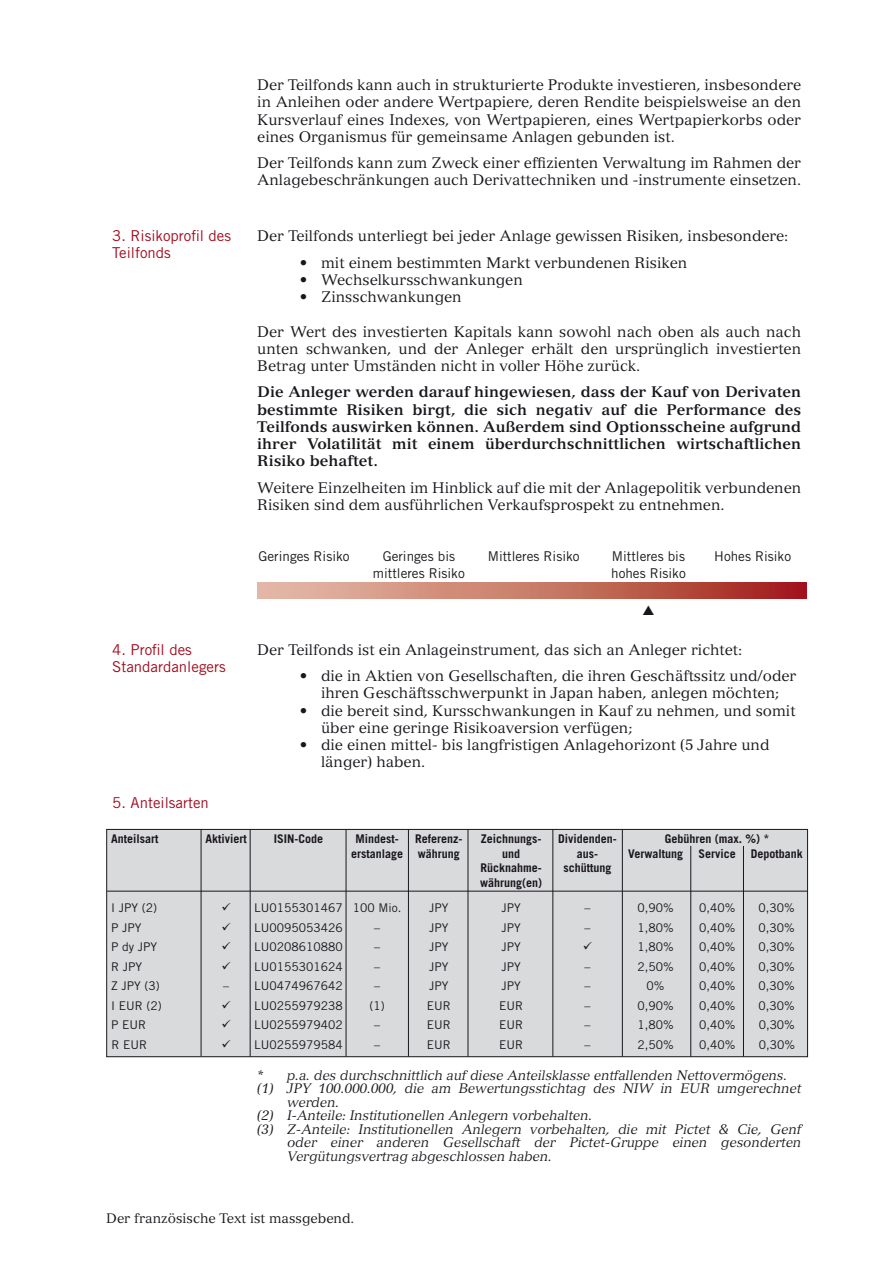
<style>
.page{position:relative;width:893px;height:1263px;background:#fff}
.page>*{position:absolute;margin:0;border:0;box-sizing:border-box;transform-origin:0 0}
.t1{font:15px/17.2px "Versailles";color:#1a171c}
.t2{font:700 15px/17.2px "Versailles";color:#1a171c;text-align:justify}
.t3{font:15px/17.2px "Trade Gothic";color:#a20b1f}
.t4{font:italic 13.5px "Versailles";color:#1a171c}
.t5{font:13.5px "Trade Gothic";color:#1a171c}
.t6{font:13.5px "Versailles";color:#1a171c}
.t7{font:12px "Trade Gothic";color:#1a171c}
.t8{font:700 12px "Trade Gothic";color:#1a171c}
</style>
<div class="page">
<svg style="left:257px;top:582px;width:549px;height:17px;background:#c57464"></svg>
<div style="left:107px;top:829px;width:700px;height:228px;background:#d9dadb"></div>
<hr style="left:107px;top:891px;width:700px;height:1px;background:#1a171c">
<div style="left:106px;top:829px;width:702px;height:228px;border:1px solid #1a171c"></div>
<hr style="left:201px;top:829px;width:1px;height:227px;background:#1a171c">
<hr style="left:250px;top:829px;width:1px;height:227px;background:#1a171c">
<hr style="left:346px;top:829px;width:1px;height:227px;background:#1a171c">
<hr style="left:408px;top:829px;width:1px;height:227px;background:#1a171c">
<hr style="left:468px;top:829px;width:1px;height:227px;background:#1a171c">
<hr style="left:552px;top:829px;width:1px;height:227px;background:#1a171c">
<hr style="left:622px;top:829px;width:1px;height:227px;background:#1a171c">
<hr style="left:690px;top:846px;width:1px;height:210px;background:#1a171c">
<hr style="left:743px;top:846px;width:1px;height:210px;background:#1a171c">
<p class="t1" style="left:257px;top:76px;width:545px;text-align:justify">Der Teilfonds kann auch in strukturierte Produkte investieren, insbesondere in Anleihen oder andere Wertpapiere, deren Rendite beispielsweise an den Kursverlauf eines Indexes, von Wertpapieren, eines Wertpapierkorbs oder eines Organismus für gemeinsame Anlagen gebunden ist.</p>
<p class="t1" style="left:257px;top:154px;width:545px">Der Teilfonds kann zum Zweck einer effizienten Verwaltung im Rahmen der<br>Anlagebeschränkungen auch Derivattechniken und -instrumente einsetzen.</p>
<p class="t3" style="left:112px;top:227px;width:120px">3. Risikoprofil des<br>Teilfonds</p>
<p class="t1" style="left:257px;top:227px;width:533px">Der Teilfonds unterliegt bei jeder Anlage gewissen Risiken, insbesondere:</p>
<p class="t1" style="left:300px;top:253px;width:389px">• mit einem bestimmten Markt verbundenen Risiken</p>
<p class="t1" style="left:300px;top:271px;width:224px">• Wechselkursschwankungen</p>
<p class="t1" style="left:300px;top:288px;width:163px">• Zinsschwankungen</p>
<p class="t1" style="left:257px;top:322px;width:545px;text-align:justify">Der Wert des investierten Kapitals kann sowohl nach oben als auch nach unten schwanken, und der Anleger erhält den ursprünglich investierten Betrag unter Umständen nicht in voller Höhe zurück.</p>
<p class="t2" style="left:257px;top:383px;width:545px">Die Anleger werden darauf hingewiesen, dass der Kauf von Derivaten bestimmte Risiken birgt, die sich negativ auf die Performance des Teilfonds auswirken können. Außerdem sind Optionsscheine aufgrund ihrer Volatilität mit einem überdurchschnittlichen wirtschaftlichen Risiko behaftet.</p>
<p class="t1" style="left:257px;top:478px;width:545px">Weitere Einzelheiten im Hinblick auf die mit der Anlagepolitik verbundenen<br>Risiken sind dem ausführlichen Verkaufsprospekt zu entnehmen.</p>
<p class="t5" style="left:258px;top:548px;width:93px">Geringes Risiko</p>
<p class="t5" style="left:383px;top:548px;width:74px">Geringes bis</p>
<p class="t5" style="left:488px;top:548px;width:93px">Mittleres Risiko</p>
<p class="t5" style="left:612px;top:548px;width:75px">Mittleres bis</p>
<p class="t5" style="left:714px;top:548px;width:78px">Hohes Risiko</p>
<p class="t5" style="left:373px;top:565px;width:93px">mittleres Risiko</p>
<p class="t5" style="left:611px;top:565px;width:76px">hohes Risiko</p>
<p class="t3" style="left:112px;top:640px;width:115px">4. Profil des<br>Standardanlegers</p>
<p class="t1" style="left:257px;top:641px;width:487px">Der Teilfonds ist ein Anlageinstrument, das sich an Anleger richtet:</p>
<p class="t1" style="left:300px;top:667px;width:498px;text-align:center">• die in Aktien von Gesellschaften, die ihren Geschäftssitz und/oder ihren Geschäftsschwerpunkt in Japan haben, anlegen möchten;</p>
<p class="t1" style="left:321px;top:701px;width:476px;text-indent:-21px">• die bereit sind, Kursschwankungen in Kauf zu nehmen, und somit über eine geringe Risikoaversion verfügen;</p>
<p class="t1" style="left:321px;top:736px;width:450px;text-indent:-21px">• die einen mittel- bis langfristigen Anlagehorizont (5 Jahre und länger) haben.</p>
<p class="t3" style="left:112px;top:794px;width:98px">5. Anteilsarten</p>
<p class="t8" style="left:111px;top:832px;width:49px">Anteilsart</p>
<p class="t8" style="left:205px;top:832px;width:43px">Aktiviert</p>
<p class="t8" style="left:274px;top:832px;width:51px">ISIN-Code</p>
<p class="t8" style="left:355px;top:832px;width:45px">Mindest-</p>
<p class="t8" style="left:415px;top:832px;width:49px">Referenz-</p>
<p class="t8" style="left:481px;top:832px;width:62px">Zeichnungs-</p>
<p class="t8" style="left:558px;top:832px;width:60px">Dividenden-</p>
<p class="t8" style="left:665px;top:832px;width:106px">Gebühren (max. %) *</p>
<p class="t8" style="left:351px;top:846px;width:110px">erstanlage währung</p>
<p class="t8" style="left:502px;top:846px;width:19px">und</p>
<p class="t8" style="left:577px;top:846px;width:23px">aus-</p>
<p class="t8" style="left:628px;top:846px;width:56px">Verwaltung</p>
<p class="t8" style="left:699px;top:846px;width:106px">Service Depotbank</p>
<p class="t8" style="left:480px;top:860px;width:63px">Rücknahme-</p>
<p class="t8" style="left:564px;top:860px;width:49px">schüttung</p>
<p class="t8" style="left:480px;top:875px;width:63px">währung(en)</p>
<p class="t7" style="left:111px;top:901px;width:47px">I JPY (2)</p>
<p class="t7" style="left:221px;top:901px;width:181px">✓ LU0155301467 100 Mio.</p>
<p class="t7" style="left:429px;top:901px;width:21px">JPY</p>
<p class="t7" style="left:501px;top:901px;width:21px">JPY</p>
<p class="t7" style="left:585px;top:901px;width:7px">–</p>
<p class="t7" style="left:637px;top:901px;width:38px">0,90%</p>
<p class="t7" style="left:699px;top:901px;width:38px">0,40%</p>
<p class="t7" style="left:759px;top:901px;width:38px">0,30%</p>
<p class="t7" style="left:111px;top:920px;width:32px">P JPY</p>
<p class="t7" style="left:221px;top:920px;width:123px">✓ LU0095053426</p>
<p class="t7" style="left:374px;top:920px;width:7px">–</p>
<p class="t7" style="left:429px;top:920px;width:21px">JPY</p>
<p class="t7" style="left:501px;top:920px;width:21px">JPY</p>
<p class="t7" style="left:585px;top:920px;width:7px">–</p>
<p class="t7" style="left:637px;top:920px;width:38px">1,80%</p>
<p class="t7" style="left:699px;top:920px;width:38px">0,40%</p>
<p class="t7" style="left:759px;top:920px;width:38px">0,30%</p>
<p class="t7" style="left:111px;top:940px;width:47px">P dy JPY</p>
<p class="t7" style="left:221px;top:940px;width:123px">✓ LU0208610880</p>
<p class="t7" style="left:374px;top:940px;width:7px">–</p>
<p class="t7" style="left:429px;top:940px;width:21px">JPY</p>
<p class="t7" style="left:501px;top:940px;width:21px">JPY</p>
<p class="t7" style="left:637px;top:940px;width:38px">1,80%</p>
<p class="t7" style="left:699px;top:940px;width:38px">0,40%</p>
<p class="t7" style="left:759px;top:940px;width:38px">0,30%</p>
<p class="t7" style="left:111px;top:959px;width:32px">R JPY</p>
<p class="t7" style="left:221px;top:959px;width:123px">✓ LU0155301624</p>
<p class="t7" style="left:374px;top:959px;width:7px">–</p>
<p class="t7" style="left:429px;top:959px;width:21px">JPY</p>
<p class="t7" style="left:501px;top:959px;width:21px">JPY</p>
<p class="t7" style="left:585px;top:959px;width:7px">–</p>
<p class="t7" style="left:637px;top:959px;width:38px">2,50%</p>
<p class="t7" style="left:699px;top:959px;width:38px">0,40%</p>
<p class="t7" style="left:759px;top:959px;width:38px">0,30%</p>
<p class="t7" style="left:111px;top:979px;width:50px">Z JPY (3)</p>
<p class="t7" style="left:223px;top:979px;width:121px">– LU0474967642</p>
<p class="t7" style="left:374px;top:979px;width:7px">–</p>
<p class="t7" style="left:429px;top:979px;width:21px">JPY</p>
<p class="t7" style="left:501px;top:979px;width:21px">JPY</p>
<p class="t7" style="left:585px;top:979px;width:7px">–</p>
<p class="t7" style="left:647px;top:979px;width:19px">0%</p>
<p class="t7" style="left:699px;top:979px;width:38px">0,40%</p>
<p class="t7" style="left:759px;top:979px;width:38px">0,30%</p>
<p class="t7" style="left:111px;top:998px;width:52px">I EUR (2)</p>
<p class="t7" style="left:221px;top:998px;width:123px">✓ LU0255979238</p>
<p class="t7" style="left:369px;top:998px;width:17px">(1)</p>
<p class="t7" style="left:427px;top:998px;width:25px">EUR</p>
<p class="t7" style="left:499px;top:998px;width:25px">EUR</p>
<p class="t7" style="left:585px;top:998px;width:7px">–</p>
<p class="t7" style="left:637px;top:998px;width:38px">0,90%</p>
<p class="t7" style="left:699px;top:998px;width:38px">0,40%</p>
<p class="t7" style="left:759px;top:998px;width:38px">0,30%</p>
<p class="t7" style="left:111px;top:1018px;width:36px">P EUR</p>
<p class="t7" style="left:221px;top:1018px;width:123px">✓ LU0255979402</p>
<p class="t7" style="left:374px;top:1018px;width:7px">–</p>
<p class="t7" style="left:427px;top:1018px;width:25px">EUR</p>
<p class="t7" style="left:499px;top:1018px;width:25px">EUR</p>
<p class="t7" style="left:585px;top:1018px;width:7px">–</p>
<p class="t7" style="left:637px;top:1018px;width:38px">1,80%</p>
<p class="t7" style="left:699px;top:1018px;width:38px">0,40%</p>
<p class="t7" style="left:759px;top:1018px;width:38px">0,30%</p>
<p class="t7" style="left:111px;top:1037px;width:37px">R EUR</p>
<p class="t7" style="left:221px;top:1037px;width:123px">✓ LU0255979584</p>
<p class="t7" style="left:374px;top:1037px;width:7px">–</p>
<p class="t7" style="left:427px;top:1037px;width:25px">EUR</p>
<p class="t7" style="left:499px;top:1037px;width:25px">EUR</p>
<p class="t7" style="left:585px;top:1037px;width:7px">–</p>
<p class="t7" style="left:637px;top:1037px;width:38px">2,50%</p>
<p class="t7" style="left:699px;top:1037px;width:38px">0,40%</p>
<p class="t7" style="left:759px;top:1037px;width:38px">0,30%</p>
<p class="t4" style="left:257px;top:1067px;width:531px">* p.a. des durchschnittlich auf diese Anteilsklasse entfallenden Nettovermögens.</p>
<p class="t4" style="left:257px;top:1080px;width:545px">(1) JPY 100.000.000, die am Bewertungsstichtag des NIW in EUR umgerechnet</p>
<p class="t4" style="left:287px;top:1094px;width:54px">werden.</p>
<p class="t4" style="left:257px;top:1107px;width:336px">(2) I-Anteile: Institutionellen Anlegern vorbehalten.</p>
<p class="t4" style="left:257px;top:1121px;width:545px">(3) Z-Anteile: Institutionellen Anlegern vorbehalten, die mit Pictet &amp; Cie, Genf</p>
<p class="t4" style="left:287px;top:1134px;width:516px">oder einer anderen Gesellschaft der Pictet-Gruppe einen gesonderten</p>
<p class="t4" style="left:287px;top:1148px;width:266px">Vergütungsvertrag abgeschlossen haben.</p>
<p class="t6" style="left:106px;top:1210px;width:250px">Der französische Text ist massgebend.</p>
</div>
